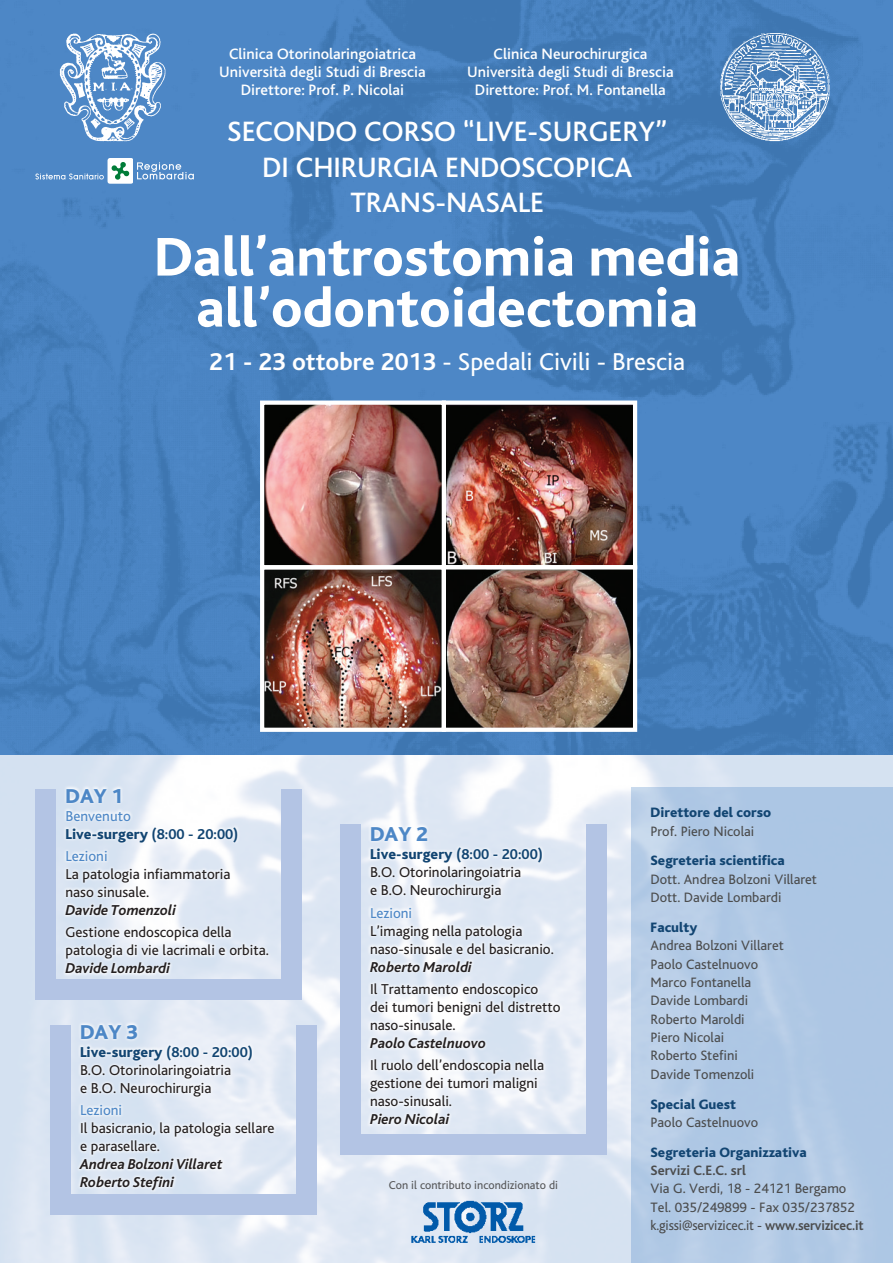
<style>
.page{position:relative;width:893px;height:1263px;background:#fff}
.page>*{position:absolute;margin:0;border:0;box-sizing:border-box;transform-origin:0 0}
.t1{font:800 57px/51px "Bliss";color:#fff;text-align:center}
.t2{font:500 29.25px/35.2px "Bliss";color:#fff;text-align:center}
.t3{font:25.5px "Bliss";color:#fff}
.t4{font:800 21px "Bliss";color:#4d87c6}
.t5{font:500 15.75px/18px "Bliss";color:#fff;text-align:center}
.t6{font:15px/18px "Bliss";color:#231f20}
.t7{font:italic 700 15px/18px "Bliss";color:#231f20}
.t8{font:800 15px/18px "Bliss";color:#124572}
.t9{font:15px "Bliss";color:#4d87c6}
.t10{font:14.25px/18.3px "Bliss";color:#4b4c4d}
.t11{font:800 14.25px "Bliss";color:#124572}
.t12{font:700 14.25px "Bliss";color:#4b4c4d}
.t13{font:12px "Bliss";color:#57585a}
.s1{font-weight:700}
.s2{font-weight:400;color:#4d87c6}
.s3{font-weight:800;color:#124572}
.s4{font-weight:700;color:#124572}
</style>
<div class="page">
<img style="left:0;top:754px;width:893px;height:509px">
<img style="left:0;top:0;width:893px;height:754px">
<img style="left:720px;top:32px;width:110px;height:110px">
<img style="left:54px;top:25px;width:119px;height:129px">
<img style="left:265px;top:405px;width:367px;height:322px">
<div style="left:260px;top:565px;width:186px;height:167px;border:4px solid #fff"></div>
<div style="left:442px;top:400px;width:195px;height:169px;border:4px solid #fff"></div>
<div style="left:442px;top:565px;width:195px;height:167px;border:4px solid #fff"></div>
<div style="left:260px;top:400px;width:186px;height:169px;border:4px solid #fff"></div>
<svg style="left:35px;top:158px;width:159px;height:26px;background:#71a1cd"></svg>
<div style="left:631px;top:787px;width:262px;height:476px;background:linear-gradient(to right,#b8cde7,#abc5e4)"></div>
<div style="left:340px;top:824px;width:21px;height:321px;background:#b3c4e4"></div>
<div style="left:586px;top:824px;width:21px;height:321px;background:#b3c4e4"></div>
<div style="left:340px;top:1134px;width:267px;height:20px;background:#b3c4e4"></div>
<div style="left:366px;top:823px;width:197px;height:304px;background:#fff;opacity:.95"></div>
<div style="left:35px;top:789px;width:21px;height:201px;background:#b3c4e4"></div>
<div style="left:281px;top:789px;width:21px;height:201px;background:#b3c4e4"></div>
<div style="left:35px;top:979px;width:267px;height:20px;background:#b3c4e4"></div>
<div style="left:62px;top:785px;width:209px;height:192px;background:#fff;opacity:.95"></div>
<div style="left:50px;top:1025px;width:20px;height:180px;background:#b3c4e4"></div>
<div style="left:296px;top:1025px;width:20px;height:180px;background:#b3c4e4"></div>
<div style="left:50px;top:1194px;width:266px;height:20px;background:#b3c4e4"></div>
<div style="left:76px;top:1021px;width:201px;height:172px;background:#fff;opacity:.95"></div>
<img style="left:407px;top:1197px;width:133px;height:50px">
<p class="t5" style="left:219px;top:45px;width:208px">Clinica Otorinolaringoiatrica<br>Università degli Studi di Brescia<br>Direttore: Prof. P. Nicolai</p>
<p class="t5" style="left:467px;top:45px;width:208px">Clinica Neurochirurgica<br>Università degli Studi di Brescia<br>Direttore: Prof. M. Fontanella</p>
<h2 class="t2" style="left:227px;top:115px;width:441px">SECONDO CORSO “LIVE-SURGERY”<br>DI CHIRURGIA ENDOSCOPICA<br>TRANS-NASALE</h2>
<h1 class="t1" style="left:154px;top:233px;width:588px">Dall’antrostomia media all’odontoidectomia</h1>
<h3 class="t3" style="left:209px;top:348px;width:477px"><span class="s1">21 - 23 ottobre 2013</span> - Spedali Civili - Brescia</h3>
<h3 class="t4" style="left:65px;top:785px;width:59px">DAY 1</h3>
<p class="t8" style="left:65px;top:807px;width:174px"><span class="s2">Benvenuto<br></span>Live-surgery <span class="s1">(8:00 - 20:00)</span></p>
<p class="t9" style="left:65px;top:848px;width:44px">Lezioni</p>
<p class="t6" style="left:65px;top:865px;width:166px">La patologia infiammatoria naso sinusale.</p>
<p class="t7" style="left:65px;top:901px;width:112px">Davide Tomenzoli</p>
<p class="t6" style="left:65px;top:924px;width:205px">Gestione endoscopica della patologia di vie lacrimali e orbita.</p>
<p class="t7" style="left:65px;top:960px;width:106px">Davide Lombardi</p>
<h3 class="t4" style="left:80px;top:1021px;width:59px">DAY 3</h3>
<p class="t6" style="left:80px;top:1043px;width:174px"><span class="s3">Live-surgery</span> <span class="s4">(8:00 - 20:00)<br></span>B.O. Otorinolaringoiatria<br>e B.O. Neurochirurgia</p>
<p class="t9" style="left:80px;top:1102px;width:44px">Lezioni</p>
<p class="t6" style="left:80px;top:1119px;width:196px">Il basicranio, la patologia sellare e parasellare.</p>
<p class="t7" style="left:80px;top:1155px;width:144px">Andrea Bolzoni Villaret<br>Roberto Stefini</p>
<h3 class="t4" style="left:370px;top:824px;width:59px">DAY 2</h3>
<p class="t6" style="left:370px;top:846px;width:174px"><span class="s3">Live-surgery</span> <span class="s4">(8:00 - 20:00)<br></span>B.O. Otorinolaringoiatria<br>e B.O. Neurochirurgia</p>
<p class="t9" style="left:370px;top:905px;width:44px">Lezioni</p>
<p class="t6" style="left:370px;top:922px;width:185px">L’imaging nella patologia naso-sinusale e del basicranio.</p>
<p class="t7" style="left:370px;top:958px;width:103px">Roberto Maroldi</p>
<p class="t6" style="left:370px;top:980px;width:192px">Il Trattamento endoscopico<br>dei tumori benigni del distretto naso-sinusale.</p>
<p class="t7" style="left:370px;top:1034px;width:118px">Paolo Castelnuovo</p>
<p class="t6" style="left:370px;top:1056px;width:176px">Il ruolo dell’endoscopia nella gestione dei tumori maligni naso-sinusali.</p>
<p class="t7" style="left:370px;top:1110px;width:81px">Piero Nicolai</p>
<p class="t13" style="left:389px;top:1179px;width:171px">Con il contributo incondizionato di</p>
<p class="t11" style="left:651px;top:805px;width:122px">Direttore del corso</p>
<p class="t10" style="left:651px;top:822px;width:105px">Prof. Piero Nicolai</p>
<p class="t11" style="left:651px;top:853px;width:136px">Segreteria scientifica</p>
<p class="t10" style="left:651px;top:870px;width:168px">Dott. Andrea Bolzoni Villaret<br>Dott. Davide Lombardi</p>
<p class="t11" style="left:651px;top:920px;width:48px">Faculty</p>
<p class="t10" style="left:651px;top:937px;width:135px">Andrea Bolzoni Villaret<br>Paolo Castelnuovo<br>Marco Fontanella<br>Davide Lombardi<br>Roberto Maroldi<br>Piero Nicolai<br>Roberto Stefini<br>Davide Tomenzoli</p>
<p class="t11" style="left:651px;top:1096px;width:87px">Special Guest</p>
<p class="t10" style="left:651px;top:1113px;width:109px">Paolo Castelnuovo</p>
<p class="t11" style="left:651px;top:1144px;width:158px">Segreteria Organizzativa</p>
<p class="t12" style="left:651px;top:1163px;width:97px">Servizi C.E.C. srl</p>
<p class="t10" style="left:651px;top:1179px;width:214px">Via G. Verdi, 18 - 24121 Bergamo<br>Tel. 035/249899 - Fax 035/237852 k.gissi@servizicec.it - <span class="s1">www.servizicec.it</span></p>
</div>
